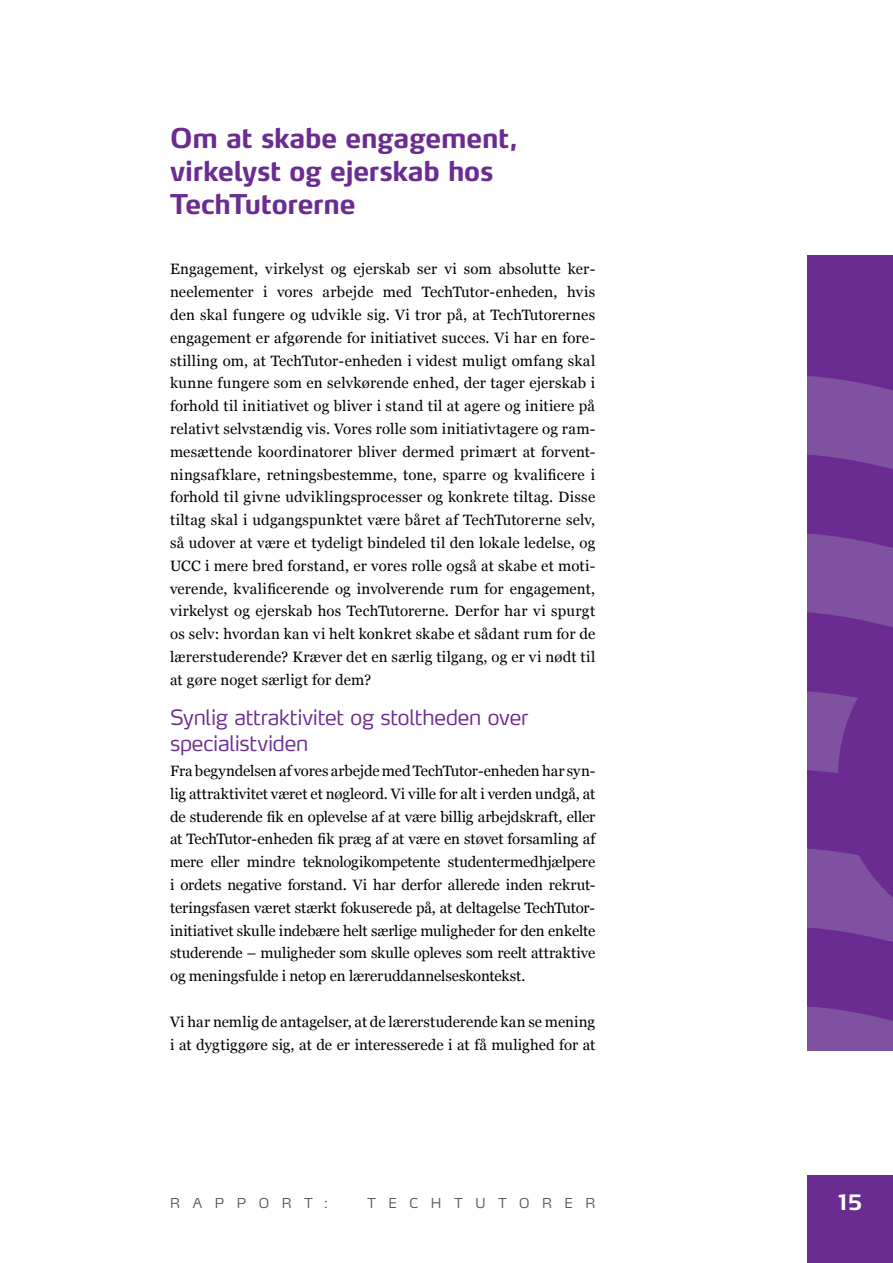
<style>
.page{position:relative;width:893px;height:1263px;background:#fff}
.page>*{position:absolute;margin:0;border:0;box-sizing:border-box;transform-origin:0 0}
.t1{font:700 27px/33px "Max LF";letter-spacing:-.01em;color:#6a2c91}
.t2{font:300 21px/25.5px "Max LF";letter-spacing:-.01em;color:#6a2c91}
.t3{font:700 21px "Max LF";color:#fff}
.t4{font:15px/22.8px "Georgia";color:#000;text-align:justify}
.t5{font:300 13.5px "Max LF";letter-spacing:.94em;color:#58595b}
</style>
<div class="page">
<div style="left:808px;top:1176px;width:85px;height:87px;background:#6a2c91"></div>
<div style="left:808px;top:255px;width:85px;height:795px;background:#6a2c91"></div>
<svg style="left:808px;top:376px;width:85px;height:674px"></svg>
<h1 class="t1" style="left:170px;top:122px;width:350px">Om at skabe engagement, virkelyst og ejerskab hos<br>TechTutorerne</h1>
<p class="t4" style="left:170px;top:258px;width:427px">Engagement, virkelyst og ejerskab ser vi som absolutte ker&shy;neelementer i vores arbejde med TechTutor-enheden, hvis den skal fungere og udvikle sig. Vi tror på, at TechTutorernes engagement er afgørende for initiativet succes. Vi har en fore&shy;stilling om, at TechTutor-enheden i videst muligt omfang skal kunne fungere som en selvkørende enhed, der tager ejerskab i forhold til initiativet og bliver i stand til at agere og initiere på relativt selvstændig vis. Vores rolle som initiativtagere og ram&shy;mesættende koordinatorer bliver dermed primært at forvent&shy;ningsafklare, retningsbestemme, tone, sparre og kvalificere i forhold til givne udviklingsprocesser og konkrete tiltag. Disse tiltag skal i udgangspunktet være båret af TechTutorerne selv, så udover at være et tydeligt bindeled til den lokale ledelse, og UCC i mere bred forstand, er vores rolle også at skabe et moti&shy;verende, kvalificerende og involverende rum for engagement, virkelyst og ejerskab hos TechTutorerne. Derfor har vi spurgt os selv: hvordan kan vi helt konkret skabe et sådant rum for de lærerstuderende? Kræver det en særlig tilgang, og er vi nødt til at gøre noget særligt for dem?</p>
<h2 class="t2" style="left:170px;top:704px;width:360px">Synlig attraktivitet og stoltheden over specialistviden</h2>
<p class="t4" style="left:170px;top:760px;width:427px">Fra begyndelsen af vores arbejde med TechTutor-enheden har syn&shy;lig attraktivitet været et nøgleord. Vi ville for alt i verden undgå, at de studerende fik en oplevelse af at være billig arbejdskraft, eller at TechTutor-enheden fik præg af at være en støvet forsamling af mere eller mindre teknologikompetente studentermedhjælpere i ordets negative forstand. Vi har derfor allerede inden rekrut&shy;teringsfasen været stærkt fokuserede på, at deltagelse TechTutor&shy;initiativet skulle indebære helt særlige muligheder for den enkelte studerende – muligheder som skulle opleves som reelt attraktive og meningsfulde i netop en læreruddannelseskontekst.</p>
<p class="t4" style="left:170px;top:1010px;width:427px">Vi har nemlig de antagelser, at de lærerstuderende kan se mening i at dygtiggøre sig, at de er interesserede i at få mulighed for at</p>
<p class="t5" style="left:170px;top:1194px;width:160px">Rappor t:</p>
<p class="t5" style="left:367px;top:1194px;width:227px">TechTutor er</p>
<h2 class="t3" style="left:838px;top:1189px;width:26px">15</h2>
</div>
